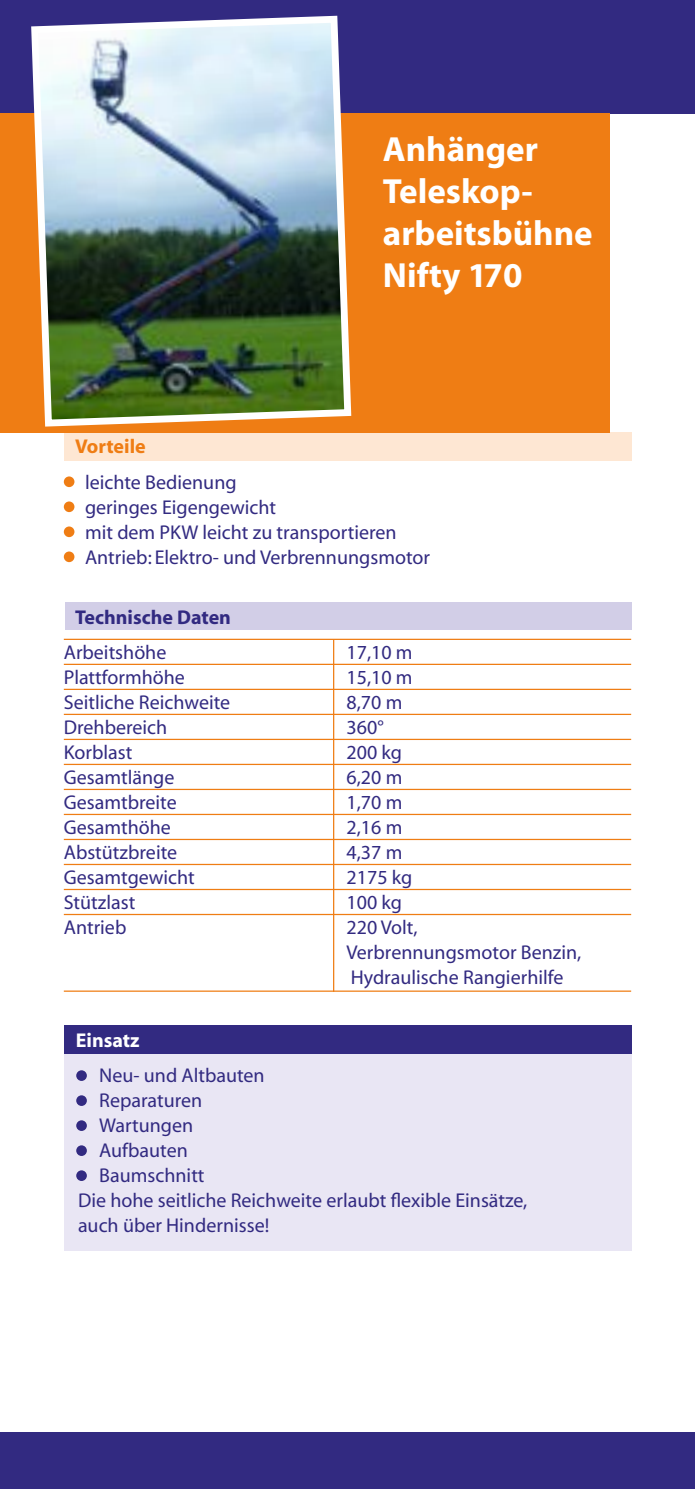
<style>
.page{position:relative;width:695px;height:1489px;background:#fff}
.page>*{position:absolute;margin:0;border:0;box-sizing:border-box;transform-origin:0 0}
.t1{font:700 35px/42px "Myriad Pro";color:#fff}
.t2{font:20px/25px "Myriad";color:#322a81}
.t3{font:700 20px "Myriad";color:#322a81}
.t4{font:700 20px "Myriad";color:#ef7d14}
.t5{font:700 20px "Myriad";color:#fff}
</style>
<div class="page">
<div style="left:0;top:0;width:694px;height:113px;background:#322a81"></div>
<div style="left:0;top:1431px;width:694px;height:57px;background:#322a81"></div>
<div style="left:64px;top:1025px;width:567px;height:225px;background:#e9e6f4"></div>
<div style="left:64px;top:1025px;width:567px;height:28px;background:#322a81"></div>
<div style="left:64px;top:432px;width:567px;height:29px;background:#fee7d3"></div>
<div style="left:0;top:113px;width:609px;height:319px;background:#ef7d14"></div>
<img style="left:31px;top:15px;width:321px;height:412px">
<div style="left:65px;top:602px;width:566px;height:28px;background:#d2cee7"></div>
<hr style="left:64px;top:663px;width:567px;height:2px;background:#ef7d14">
<hr style="left:64px;top:688px;width:567px;height:2px;background:#ef7d14">
<hr style="left:64px;top:713px;width:567px;height:2px;background:#ef7d14">
<hr style="left:64px;top:738px;width:567px;height:2px;background:#ef7d14">
<hr style="left:64px;top:763px;width:567px;height:2px;background:#ef7d14">
<hr style="left:64px;top:788px;width:567px;height:2px;background:#ef7d14">
<hr style="left:64px;top:813px;width:567px;height:2px;background:#ef7d14">
<hr style="left:64px;top:838px;width:567px;height:2px;background:#ef7d14">
<hr style="left:64px;top:863px;width:567px;height:2px;background:#ef7d14">
<hr style="left:64px;top:888px;width:567px;height:2px;background:#ef7d14">
<hr style="left:333px;top:639px;width:1px;height:352px;background:#ef7d14">
<hr style="left:64px;top:638px;width:567px;height:2px;background:#ef7d14">
<hr style="left:64px;top:913px;width:567px;height:2px;background:#ef7d14">
<div style="left:64px;top:476px;width:10px;height:11px;background:#ef7d14;border-radius:50%"></div>
<div style="left:76px;top:1070px;width:11px;height:10px;background:#322a81;border-radius:50%"></div>
<div style="left:64px;top:501px;width:10px;height:11px;background:#ef7d14;border-radius:50%"></div>
<div style="left:76px;top:1095px;width:11px;height:10px;background:#322a81;border-radius:50%"></div>
<div style="left:64px;top:526px;width:10px;height:11px;background:#ef7d14;border-radius:50%"></div>
<div style="left:76px;top:1120px;width:11px;height:10px;background:#322a81;border-radius:50%"></div>
<div style="left:64px;top:551px;width:10px;height:11px;background:#ef7d14;border-radius:50%"></div>
<div style="left:76px;top:1145px;width:11px;height:10px;background:#322a81;border-radius:50%"></div>
<div style="left:76px;top:1170px;width:11px;height:10px;background:#322a81;border-radius:50%"></div>
<hr style="left:64px;top:990px;width:567px;height:1px;background:#ef7d14">
<h1 class="t1" style="left:383px;top:127px;width:211px">Anhänger<br>Teleskop&shy;arbeitsbühne<br>Nifty 170</h1>
<p class="t4" style="left:75px;top:436px;width:72px">Vorteile</p>
<p class="t2" style="left:85px;top:470px;width:346px">leichte Bedienung<br>geringes Eigengewicht<br>mit dem PKW leicht zu transportieren<br>Antrieb: Elektro- und Verbrennungsmotor</p>
<p class="t3" style="left:75px;top:606px;width:157px">Technische Daten</p>
<p class="t2" style="left:64px;top:640px;width:104px">Arbeitshöhe</p>
<p class="t2" style="left:346px;top:640px;width:68px">17,10 m</p>
<p class="t2" style="left:64px;top:665px;width:123px">Plattformhöhe</p>
<p class="t2" style="left:346px;top:665px;width:68px">15,10 m</p>
<p class="t2" style="left:64px;top:690px;width:168px">Seitliche Reichweite</p>
<p class="t2" style="left:346px;top:690px;width:57px">8,70 m</p>
<p class="t2" style="left:64px;top:715px;width:105px">Drehbereich</p>
<p class="t2" style="left:346px;top:715px;width:39px">360°</p>
<p class="t2" style="left:64px;top:740px;width:70px">Korblast</p>
<p class="t2" style="left:346px;top:740px;width:57px">200 kg</p>
<p class="t2" style="left:64px;top:765px;width:112px">Gesamtlänge</p>
<p class="t2" style="left:346px;top:765px;width:57px">6,20 m</p>
<p class="t2" style="left:64px;top:790px;width:114px">Gesamtbreite</p>
<p class="t2" style="left:346px;top:790px;width:57px">1,70 m</p>
<p class="t2" style="left:64px;top:815px;width:109px">Gesamthöhe</p>
<p class="t2" style="left:346px;top:815px;width:57px">2,16 m</p>
<p class="t2" style="left:64px;top:840px;width:115px">Abstützbreite</p>
<p class="t2" style="left:346px;top:840px;width:57px">4,37 m</p>
<p class="t2" style="left:64px;top:865px;width:132px">Gesamtgewicht</p>
<p class="t2" style="left:346px;top:865px;width:67px">2175 kg</p>
<p class="t2" style="left:64px;top:890px;width:73px">Stützlast</p>
<p class="t2" style="left:346px;top:890px;width:57px">100 kg</p>
<p class="t2" style="left:64px;top:915px;width:64px">Antrieb</p>
<p class="t2" style="left:346px;top:915px;width:236px">220 Volt,<br>Verbrennungsmotor Benzin,<br>Hydraulische Rangierhilfe</p>
<p class="t5" style="left:76px;top:1029px;width:65px">Einsatz</p>
<p class="t2" style="left:99px;top:1063px;width:167px">Neu- und Altbauten</p>
<p class="t2" style="left:99px;top:1088px;width:105px">Reparaturen</p>
<p class="t2" style="left:99px;top:1113px;width:95px">Wartungen</p>
<p class="t2" style="left:99px;top:1138px;width:90px">Aufbauten</p>
<p class="t2" style="left:99px;top:1163px;width:107px">Baumschnitt</p>
<p class="t2" style="left:78px;top:1188px;width:451px">Die hohe seitliche Reichweite erlaubt flexible Einsätze,</p>
<p class="t2" style="left:78px;top:1213px;width:193px">auch über Hindernisse!</p>
</div>
